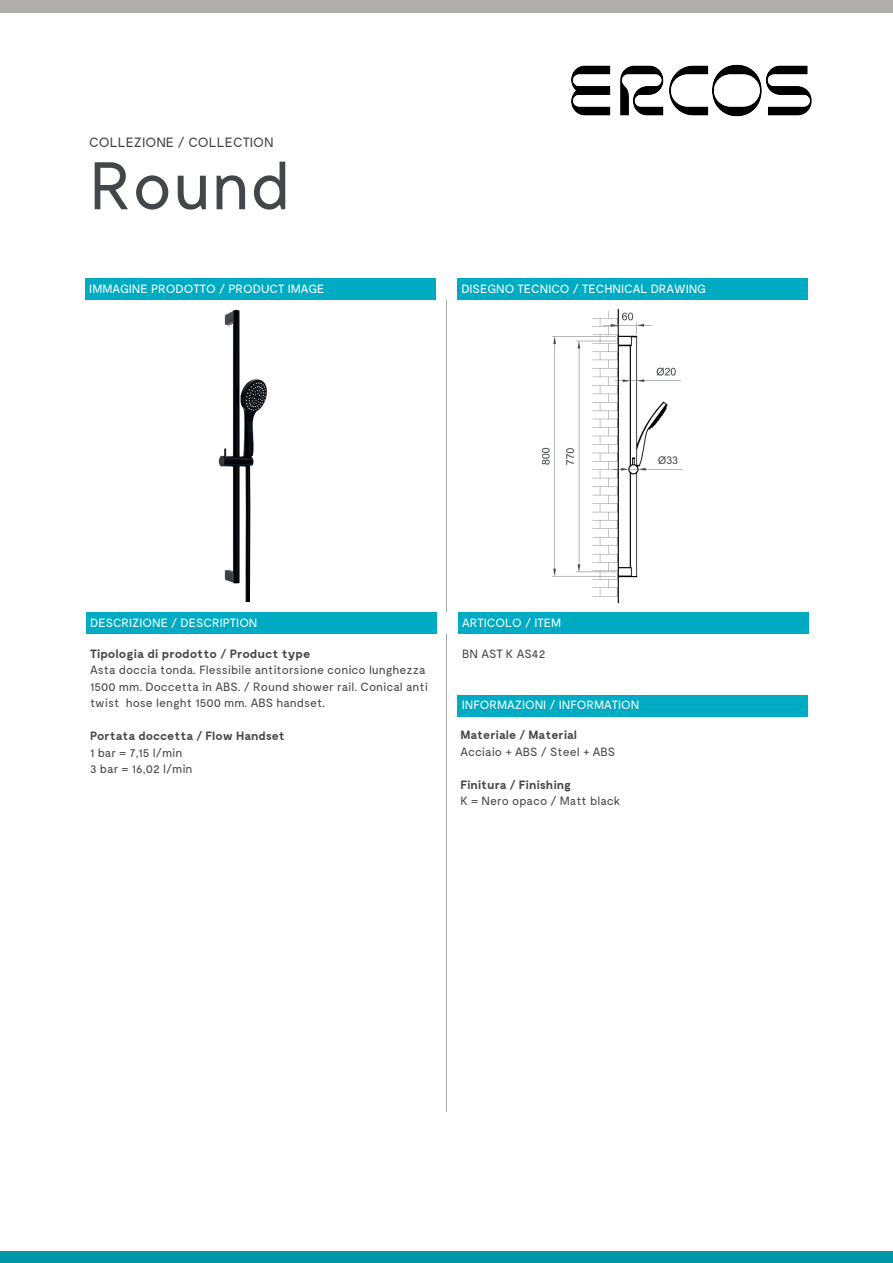
<style>
.page{position:relative;width:893px;height:1263px;background:#fff}
.page>*{position:absolute;margin:0;border:0;box-sizing:border-box;transform-origin:0 0}
.t1{font:67.2px "Moderat";color:#43464a}
.t2{font:13.5px "Moderat";color:#43464a}
.t3{font:12px/16.5px "Moderat";color:#43464a}
.t4{font:12px "Moderat";color:#fff}
.t5{font:700 12px "Moderat";color:#43464a}
</style>
<div class="page">
<div style="left:0;top:0;width:893px;height:12px;background:#b0aeab"></div>
<div style="left:0;top:1251px;width:893px;height:12px;background:#0096aa"></div>
<div style="left:86px;top:612px;width:351px;height:21px;background:#00abc3"></div>
<div style="left:458px;top:612px;width:351px;height:21px;background:#00abc3"></div>
<div style="left:85px;top:278px;width:351px;height:22px;background:#00abc3"></div>
<div style="left:457px;top:278px;width:351px;height:22px;background:#00abc3"></div>
<hr style="left:446px;top:300px;width:1px;height:312px;background:#a8a9ad">
<hr style="left:446px;top:633px;width:1px;height:479px;background:#a8a9ad">
<div style="left:457px;top:695px;width:351px;height:21px;background:#00abc3"></div>
<img style="left:218px;top:309px;width:49px;height:293px">
<img style="left:542px;top:309px;width:141px;height:294px">
<img style="left:571px;top:64px;width:241px;height:53px">
<p class="t2" style="left:89px;top:135px;width:186px">COLLEZIONE / COLLECTION</p>
<h1 class="t1" style="left:89px;top:148px;width:203px">Round</h1>
<p class="t4" style="left:89px;top:282px;width:237px">IMMAGINE PRODOTTO / PRODUCT IMAGE</p>
<p class="t4" style="left:461px;top:282px;width:246px">DISEGNO TECNICO / TECHNICAL DRAWING</p>
<p class="t4" style="left:90px;top:616px;width:169px">DESCRIZIONE / DESCRIPTION</p>
<p class="t4" style="left:462px;top:616px;width:101px">ARTICOLO / ITEM</p>
<p class="t3" style="left:462px;top:646px;width:85px">BN AST K AS42</p>
<p class="t5" style="left:90px;top:647px;width:222px">Tipologia di prodotto / Product type</p>
<p class="t3" style="left:90px;top:662px;width:339px">Asta doccia tonda. Flessibile antitorsione conico lunghezza<br>1500 mm. Doccetta in ABS. / Round shower rail. Conical anti twist hose lenght 1500 mm. ABS handset.</p>
<p class="t5" style="left:90px;top:729px;width:196px">Portata doccetta / Flow Handset</p>
<p class="t3" style="left:90px;top:745px;width:104px">1 bar = 7,15 l/min<br>3 bar = 16,02 l/min</p>
<p class="t4" style="left:462px;top:698px;width:179px">INFORMAZIONI / INFORMATION</p>
<p class="t5" style="left:460px;top:728px;width:118px">Materiale / Material</p>
<p class="t3" style="left:460px;top:744px;width:156px">Acciaio + ABS / Steel + ABS</p>
<p class="t5" style="left:460px;top:778px;width:112px">Finitura / Finishing</p>
<p class="t3" style="left:460px;top:793px;width:161px">K = Nero opaco / Matt black</p>
</div>
